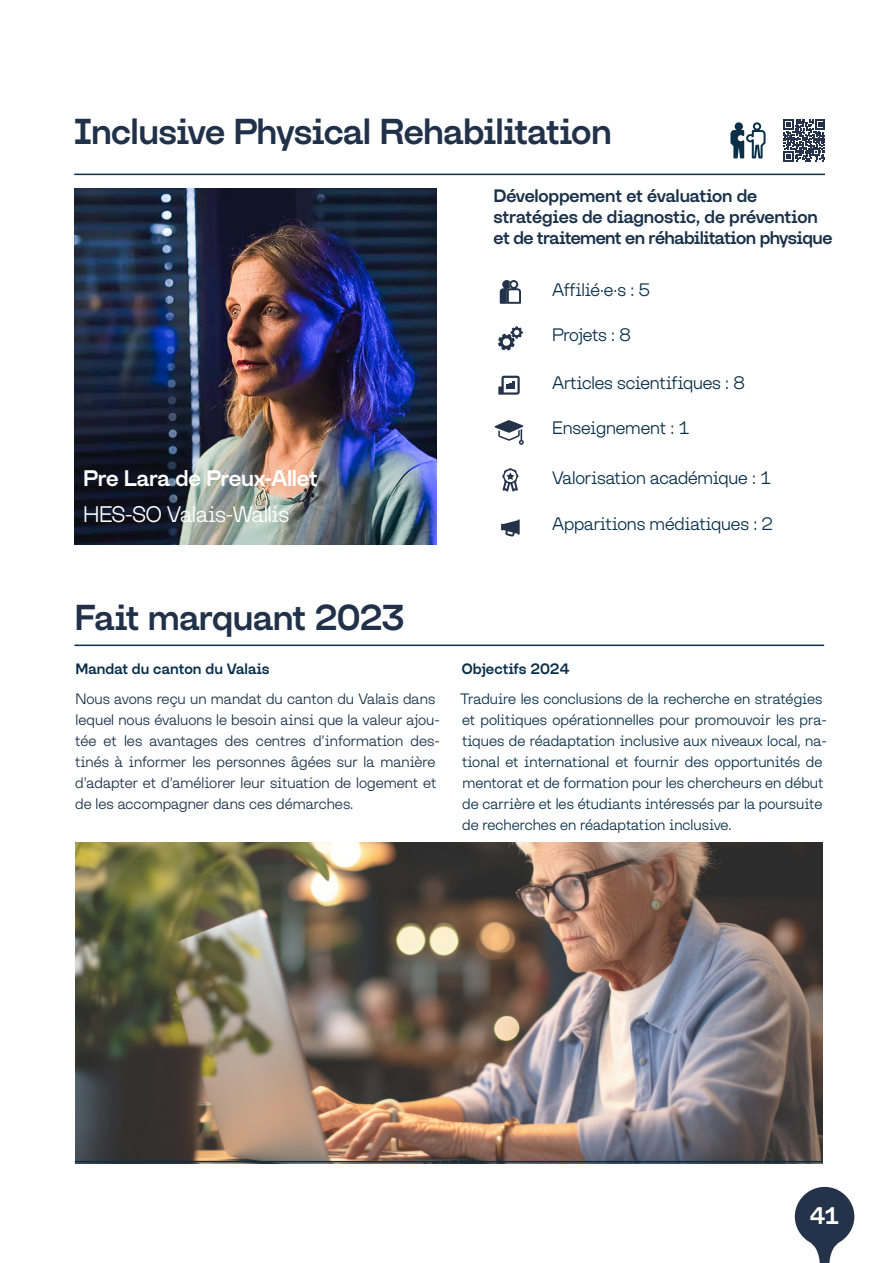
<style>
.page{position:relative;width:893px;height:1263px;background:#fff}
.page>*{position:absolute;margin:0;border:0;box-sizing:border-box;transform-origin:0 0}
.Headline_27_31_Left{font:500 36px "Lazare Grotesk";letter-spacing:-.025em;color:#203149}
.Headline_27_31_Left-2{font:500 24px "Lazare Grotesk";color:#fff}
.Nom_PI_blanc{font:500 22.5px "Lazare Grotesk";letter-spacing:-.015em;color:#fff}
.Nom_PI_blanc-2{font:300 22.5px "Lazare Grotesk";letter-spacing:-.02em;color:#fff}
.Sous-titre{font:300 18px "Lazare Grotesk";letter-spacing:-.01em;color:#092f49}
.sous-titre_1_PI{font:500 18px "Lazare Grotesk";letter-spacing:-.025em;color:#1a3149}
.Texte_PI{font:300 15px/21px "Lazare Grotesk";color:#092f49}
.Texte_PI-2{font:300 15px/21px "Lazare Grotesk";color:#1a3149}
.Texte_PI-3{font:500 15px "Lazare Grotesk";color:#092f49}
</style>
<div class="page">
<svg style="left:500px;top:280px;width:21px;height:24px"></svg>
<svg style="left:502px;top:468px;width:16px;height:24px"></svg>
<svg style="left:494px;top:420px;width:30px;height:25px"></svg>
<svg style="left:498px;top:376px;width:22px;height:19px"></svg>
<svg style="left:498px;top:326px;width:25px;height:25px"></svg>
<svg style="left:501px;top:519px;width:19px;height:17px"></svg>
<img style="left:75px;top:188px;width:361px;height:357px">
<svg style="left:783px;top:119px;width:42px;height:42px"></svg>
<svg style="left:730px;top:122px;width:35px;height:36px"></svg>
<img style="left:75px;top:842px;width:748px;height:321px">
<hr style="left:74px;top:644px;width:750px;height:2px;background:#092f49">
<hr style="left:74px;top:174px;width:751px;height:1px;background:#092f49">
<svg style="left:794px;top:1187px;width:61px;height:76px"></svg>
<hr style="left:75px;top:1161px;width:748px;height:1px;background:#092f49">
<p class="Headline_27_31_Left" style="left:74px;top:110px;width:540px">Inclusive Physical Rehabilitation</p>
<p class="sous-titre_1_PI" style="left:494px;top:185px;width:265px">Développement et évaluation de</p>
<p class="sous-titre_1_PI" style="left:494px;top:206px;width:326px">stratégies de diagnostic, de prévention</p>
<p class="sous-titre_1_PI" style="left:494px;top:227px;width:340px">et de traitement en réhabilitation physique</p>
<p class="Sous-titre" style="left:552px;top:280px;width:100px">Affilié·e·s : 5</p>
<p class="Sous-titre" style="left:552px;top:324px;width:80px">Projets : 8</p>
<p class="Sous-titre" style="left:552px;top:372px;width:194px">Articles scientifiques : 8</p>
<p class="Nom_PI_blanc" style="left:83px;top:465px;width:236px">Pre Lara de Preux-Allet</p>
<p class="Nom_PI_blanc-2" style="left:83px;top:501px;width:208px">HES-SO Valais-Wallis</p>
<p class="Sous-titre" style="left:552px;top:417px;width:139px">Enseignement : 1</p>
<p class="Sous-titre" style="left:552px;top:467px;width:221px">Valorisation académique : 1</p>
<p class="Sous-titre" style="left:552px;top:514px;width:222px">Apparitions médiatiques : 2</p>
<h1 class="Headline_27_31_Left" style="left:75px;top:596px;width:332px">Fait marquant 2023</h1>
<p class="Texte_PI-3" style="left:75px;top:660px;width:196px">Mandat du canton du Valais</p>
<p class="Texte_PI-2" style="left:75px;top:688px;width:366px">Nous avons reçu un mandat du canton du Valais dans lequel nous évaluons le besoin ainsi que la valeur ajou&shy;tée et les avantages des centres d’information des&shy;tinés à informer les personnes âgées sur la manière d’adapter et d’améliorer leur situation de logement et de les accompagner dans ces démarches.</p>
<p class="Texte_PI-3" style="left:462px;top:660px;width:109px">Objectifs 2024</p>
<p class="Texte_PI" style="left:460px;top:688px;width:368px">Traduire les conclusions de la recherche en stratégies et politiques opérationnelles pour promouvoir les pra&shy;tiques de réadaptation inclusive aux niveaux local, na&shy;tional et international et fournir des opportunités de mentorat et de formation pour les chercheurs en début de carrière et les étudiants intéressés par la poursuite de recherches en réadaptation inclusive.</p>
<p class="Headline_27_31_Left-2" style="left:810px;top:1202px;width:31px">41</p>
</div>
